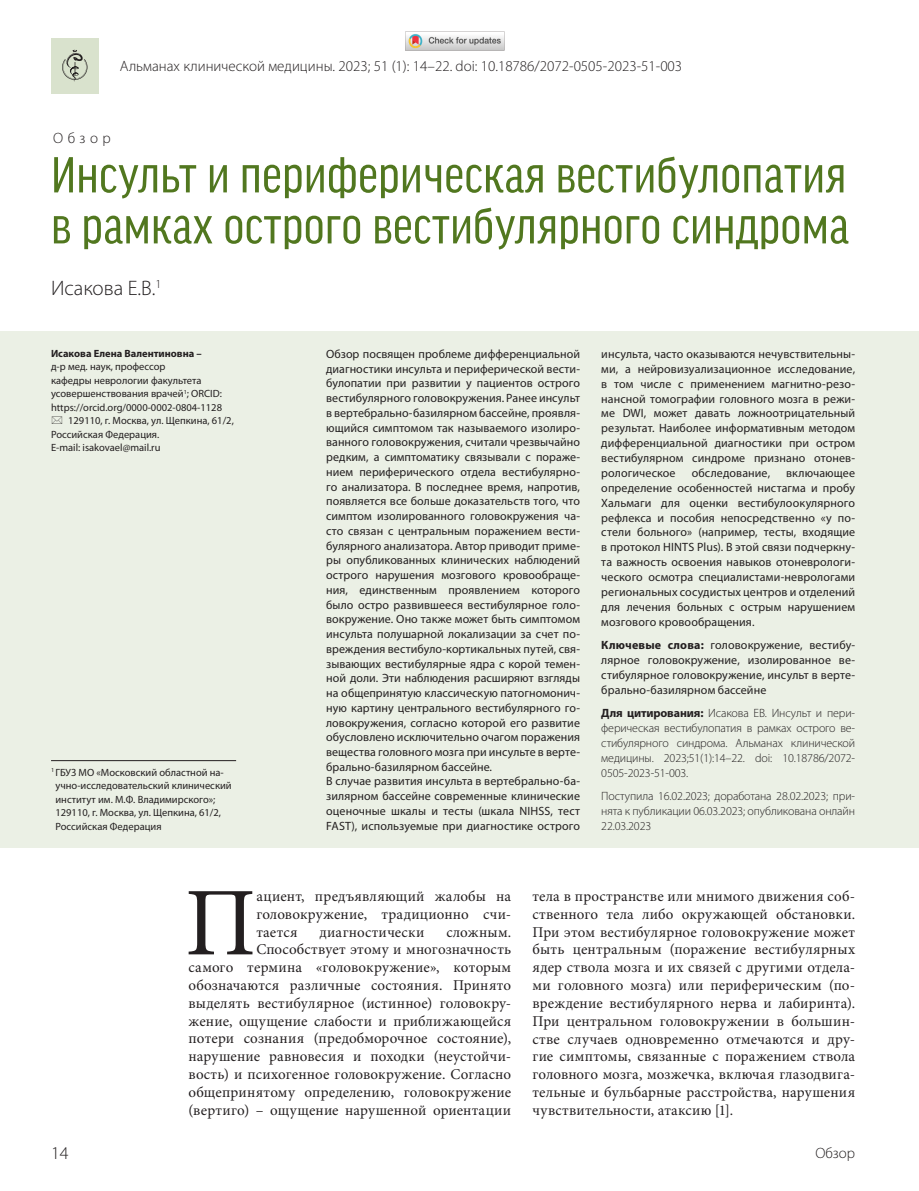
<style>
.page{position:relative;width:919px;height:1191px;background:#fff}
.page>*{position:absolute;margin:0;border:0;box-sizing:border-box;transform-origin:0 0}
.t1{font:97.2px "Minion Pro";color:#231f20}
.t2{font:condensed 54px/51px "Good Headline Pro";letter-spacing:.005em;color:#51771f}
.t3{font:300 21px "Myriad Pro";color:#231f20}
.t4{font:300 18px "Myriad Pro";color:#231f20}
.t5{font:15px/17.9px "Minion Pro";letter-spacing:.01em;color:#231f20;text-align:justify}
.t6{font:300 15px "Myriad Pro";color:#231f20}
.t7{font:12px/14.7px "Myriad Pro";letter-spacing:.005em;color:#231f20;text-align:justify}
.t8{font:300 12px/14.9px "Myriad Pro";letter-spacing:-.01em;color:#231f20;text-align:justify}
.t9{font:10.5px/13.5px "Myriad Pro";color:#231f20}
.t10{font:700 10.5px "Myriad Pro";color:#231f20}
.s1{font-weight:700}
</style>
<div class="page">
<div style="left:0;top:331px;width:918px;height:516px;background:#ebf0e5"></div>
<hr style="left:51px;top:760px;width:185px;height:1px;background:#231f20">
<div style="left:51px;top:38px;width:48px;height:55px;background:#d9e2cd"></div>
<svg style="left:62px;top:50px;width:25px;height:32px"></svg>
<img style="left:405px;top:31px;width:99px;height:20px">
<p class="t6" style="left:120px;top:57px;width:564px">Альманах клинической медицины. 2023; 51 (1): 14–22. doi: 10.18786/2072-0505-2023-51-003</p>
<p class="t6" style="left:53px;top:129px;width:59px">Обзор</p>
<h2 class="t2" style="left:51px;top:149px;width:799px">Инсульт и периферическая вестибулопатия в рамках острого вестибулярного синдрома</h2>
<h3 class="t3" style="left:51px;top:275px;width:112px">Исакова Е.В.<sup>1</sup></h3>
<p class="t10" style="left:51px;top:346px;width:152px">Исакова Елена Валентиновна –</p>
<p class="t9" style="left:51px;top:360px;width:116px">д-р мед. наук, профессор</p>
<p class="t9" style="left:51px;top:373px;width:152px">кафедры неврологии факультета</p>
<p class="t9" style="left:51px;top:387px;width:172px">усовершенствования врачей<sup>1</sup>; ORCID:</p>
<p class="t9" style="left:51px;top:400px;width:172px">https://orcid.org/0000-0002-0804-1128</p>
<p class="t9" style="left:68px;top:414px;width:167px">129110, г. Москва, ул. Щепкина, 61/2,</p>
<p class="t9" style="left:51px;top:427px;width:110px">Российская Федерация.</p>
<p class="t9" style="left:51px;top:441px;width:111px">E-mail: isakovael@mail.ru</p>
<p class="t9" style="left:55px;top:765px;width:178px;text-indent:-4px"><sup>1</sup> ГБУЗ МО «Московский областной на&shy;учно-исследовательский клинический институт им. М.Ф. Владимирского»; 129110, г. Москва, ул. Щепкина, 61/2, Российская Федерация</p>
<p class="t7" style="left:326px;top:346px;width:255px;text-align:left">Обзор посвящен проблеме дифференциальной диагностики инсульта и периферической вести&shy;булопатии при развитии у пациентов острого вестибулярного головокружения. Ранее инсульт в вертебрально-базилярном бассейне, проявля&shy;ющийся симптомом так называемого изолиро&shy;ванного головокружения, считали чрезвычайно редким, а симптоматику связывали с пораже&shy;нием периферического отдела вестибулярно&shy;го анализатора. В последнее время, напротив, появляется все больше доказательств того, что симптом изолированного головокружения ча&shy;сто связан с центральным поражением вести&shy;булярного анализатора. Автор приводит приме&shy;ры опубликованных клинических наблюдений острого нарушения мозгового кровообраще&shy;ния, единственным проявлением которого было остро развившееся вестибулярное голо&shy;вокружение. Оно также может быть симптомом инсульта полушарной локализации за счет по&shy;вреждения вестибуло-кортикальных путей, свя&shy;зывающих вестибулярные ядра с корой темен&shy;ной доли. Эти наблюдения расширяют взгляды на общепринятую классическую патогномонич&shy;ную картину центрального вестибулярного го&shy;ловокружения, согласно которой его развитие обусловлено исключительно очагом поражения вещества головного мозга при инсульте в верте&shy;брально-базилярном бассейне.<br>В случае развития инсульта в вертебрально-ба&shy;зилярном бассейне современные клинические оценочные шкалы и тесты (шкала NIHSS, тест FAST), используемые при диагностике острого</p>
<p class="t7" style="left:601px;top:346px;width:255px">инсульта, часто оказываются нечувствительны&shy;ми, а нейровизуализационное исследование, в том числе с применением магнитно-резо&shy;нансной томографии головного мозга в режи&shy;ме DWI, может давать ложноотрицательный результат. Наиболее информативным методом дифференциальной диагностики при остром вестибулярном синдроме признано отонев&shy;рологическое</p>
<p class="t7" style="left:691px;top:465px;width:80px">обследование,</p>
<p class="t7" style="left:601px;top:465px;width:255px;text-indent:185px">включающее определение особенностей нистагма и пробу Хальмаги для оценки вестибулоокулярного рефлекса и пособия непосредственно «у по&shy;стели больного» (например, тесты, входящие в протокол HINTS Plus). В этой связи подчеркну&shy;та важность освоения навыков отоневрологи&shy;ческого осмотра специалистами-неврологами региональных сосудистых центров и отделений для лечения больных с острым нарушением мозгового кровообращения.</p>
<p class="t7" style="left:601px;top:637px;width:255px"><span class="s1">Ключевые слова:</span> головокружение, вестибу&shy;лярное головокружение, изолированное ве&shy;стибулярное головокружение, инсульт в верте&shy;брально-базилярном бассейне</p>
<p class="t8" style="left:601px;top:705px;width:255px"><span class="s1">Для цитирования:</span> Исакова ЕВ. Инсульт и пери&shy;ферическая вестибулопатия в рамках острого ве&shy;стибулярного синдрома. Альманах клинической медицины. 2023;51(1):14–22. doi: 10.18786/2072- 0505-2023-51-003.</p>
<p class="t8" style="left:601px;top:788px;width:255px">Поступила 16.02.2023; доработана 28.02.2023; при&shy;нята к публикации 06.03.2023; опубликована онлайн 22.03.2023</p>
<h1 class="t1" style="left:185px;top:858px;width:73px">П</h1>
<p class="t5" style="left:256px;top:887px;width:256px">ациент, предъявляющий жалобы на головокружение, традиционно счи&shy;тается</p>
<p class="t5" style="left:188px;top:923px;width:324px;text-align:right">сложным.<br>Способствует этому и многозначность<br>самого термина «головокружение», которым обозначаются различные состояния. Принято выделять вестибулярное (истинное) головокру&shy;жение, ощущение слабости и приближающейся потери сознания (предобморочное состояние), нарушение равновесия и походки (неустойчи&shy;вость) и психогенное головокружение. Согласно общепринятому определению, головокружение (вертиго) – ощущение нарушенной ориентации</p>
<p class="t5" style="left:319px;top:923px;width:106px">диагностически</p>
<p class="t5" style="left:532px;top:887px;width:324px">тела в пространстве или мнимого движения соб&shy;ственного тела либо окружающей обстановки.<br>При этом вестибулярное головокружение может быть центральным (поражение вестибулярных ядер ствола мозга и их связей с другими отдела&shy;ми головного мозга) или периферическим (по&shy;вреждение вестибулярного нерва и лабиринта).<br>При центральном головокружении в большин&shy;стве случаев одновременно отмечаются и дру&shy;гие симптомы, связанные с поражением ствола головного мозга, мозжечка, включая глазодвига&shy;тельные и бульбарные расстройства, нарушения чувствительности, атаксию [1].</p>
<h3 class="t4" style="left:51px;top:1142px;width:19px">14</h3>
<p class="t6" style="left:815px;top:1144px;width:41px">Обзор</p>
</div>
